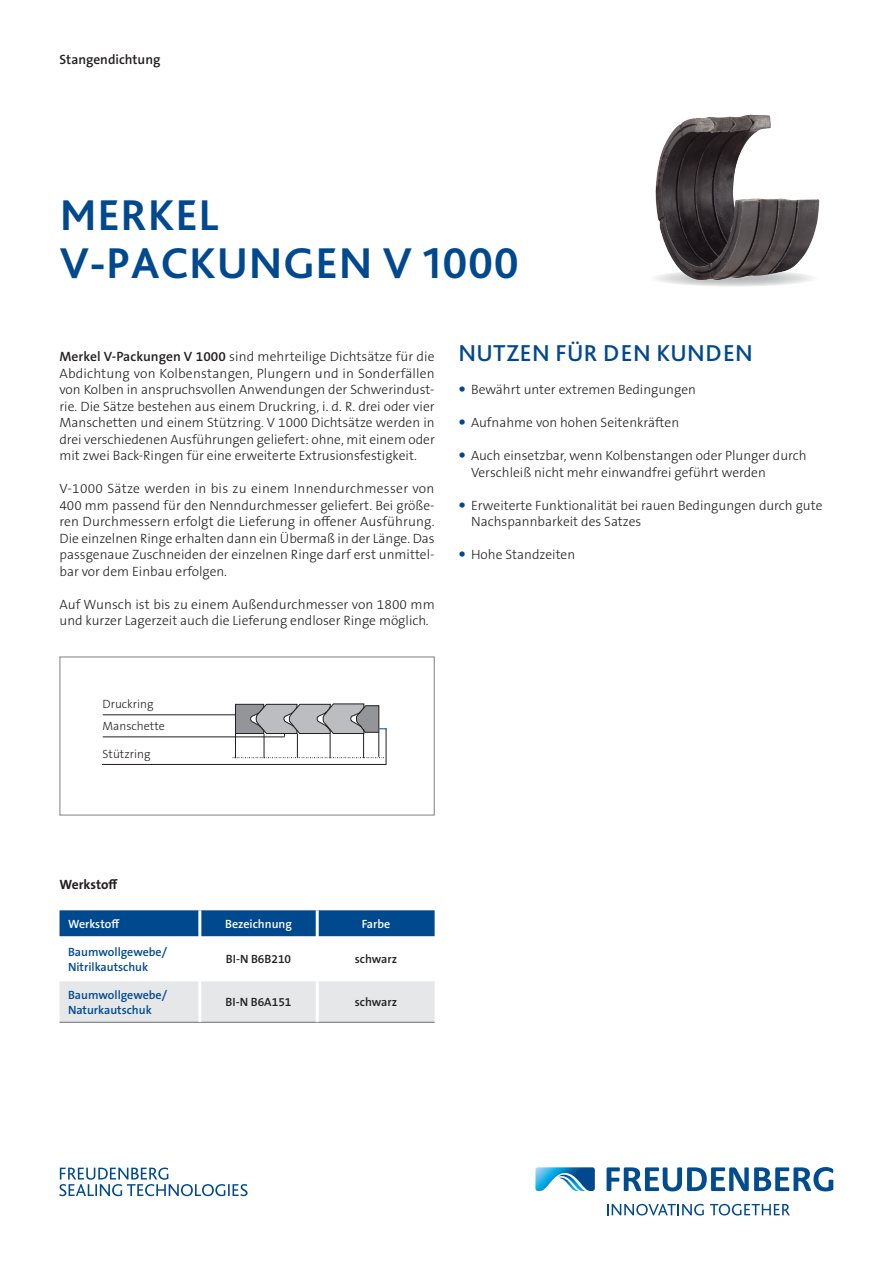
<style>
.page{position:relative;width:893px;height:1263px;background:#fff}
.page>*{position:absolute;margin:0;border:0;box-sizing:border-box;transform-origin:0 0}
.Headline_blue{font:700 45px/48px "Bliss Pro";letter-spacing:.015em;color:#01498e}
.Subhead_Caps_blue{font:500 24px "Bliss Pro";letter-spacing:.015em;color:#01498e}
.Copy_DE{font:300 13.5px/16.5px "The Sans B W3";color:#231f20}
.Chapter{font:600 13.5px "The Sans B W6";color:#231f20}
.Copy_Subhead_DE{font:700 13.5px "The Sans B W7";color:#231f20}
.Table_content_blue_s{font:600 12px "The Sans B W6";color:#01498e}
.Table_Center_semibol{font:600 12px "The Sans B W6";color:#231f20}
.image_DE{font:300 12px "The Sans B W3";color:#231f20}
.Table_head_center_wh{font:600 12px "The Sans B W6";color:#fff}
.Table_head_white_sem{font:600 12px "The Sans B W6";color:#fff}
.s1{font-family:"The Sans B W6";font-weight:600}
</style>
<div class="page">
<svg style="left:607px;top:1167px;width:226px;height:24px"></svg>
<svg style="left:535px;top:1167px;width:60px;height:24px"></svg>
<svg style="left:607px;top:1204px;width:97px;height:11px"></svg>
<svg style="left:710px;top:1204px;width:80px;height:11px"></svg>
<svg style="left:59px;top:1167px;width:189px;height:29px"></svg>
<img style="left:655px;top:114px;width:165px;height:173px">
<hr style="left:103px;top:714px;width:132px;height:1px;background:#231f20">
<hr style="left:103px;top:737px;width:182px;height:1px;background:#231f20">
<hr style="left:102px;top:764px;width:284px;height:1px;background:#231f20">
<hr style="left:386px;top:728px;width:1px;height:36px;background:#231f20">
<svg style="left:232px;top:704px;width:155px;height:54px"></svg>
<div style="left:60px;top:910px;width:375px;height:26px;background:#01498e"></div>
<div style="left:60px;top:981px;width:375px;height:41px;background:#e6e7e9"></div>
<hr style="left:60px;top:1022px;width:140px;height:1px;background:#6c6d70">
<hr style="left:200px;top:1022px;width:117px;height:1px;background:#6c6d70">
<hr style="left:317px;top:1022px;width:118px;height:1px;background:#6c6d70">
<hr style="left:198px;top:910px;width:3px;height:26px;background:#fff">
<hr style="left:198px;top:981px;width:3px;height:41px;background:#fff">
<hr style="left:316px;top:910px;width:3px;height:26px;background:#fff">
<hr style="left:316px;top:981px;width:3px;height:41px;background:#fff">
<p class="Chapter" style="left:60px;top:51px;width:102px">Stangendichtung</p>
<p class="Headline_blue" style="left:60px;top:190px;width:461px">MERKEL<br>V-PACKUNGEN V 1000</p>
<p class="Copy_DE" style="left:60px;top:348px;width:377px;text-align:justify"><span class="s1">Merkel V-Packungen V 1000</span> sind mehrteilige Dichtsätze für die Abdichtung von Kolbenstangen, Plungern und in Sonderfällen von Kolben in anspruchsvollen Anwendungen der Schwerindust&shy;rie. Die Sätze bestehen aus einem Druckring, i. d. R. drei oder vier Manschetten und einem Stützring. V 1000 Dichtsätze werden in drei verschiedenen Ausführungen geliefert: ohne, mit einem oder mit zwei Back-Ringen für eine erweiterte Extrusionsfestigkeit.</p>
<p class="Copy_DE" style="left:60px;top:480px;width:377px;text-align:justify">V-1000 Sätze werden in bis zu einem Innendurchmesser von 400 mm passend für den Nenndurchmesser geliefert. Bei größe&shy;ren Durchmessern erfolgt die Lieferung in offener Ausführung.<br>Die einzelnen Ringe erhalten dann ein Übermaß in der Länge. Das passgenaue Zuschneiden der einzelnen Ringe darf erst unmittel&shy;bar vor dem Einbau erfolgen.</p>
<p class="Copy_DE" style="left:60px;top:596px;width:377px">Auf Wunsch ist bis zu einem Außendurchmesser von 1800 mm und kurzer Lagerzeit auch die Lieferung endloser Ringe möglich.</p>
<p class="Subhead_Caps_blue" style="left:458px;top:338px;width:296px">NUTZEN FÜR DEN KUNDEN</p>
<p class="Copy_DE" style="left:471px;top:381px;width:226px">Bewährt unter extremen Bedingungen</p>
<p class="Copy_DE" style="left:471px;top:414px;width:210px">Aufnahme von hohen Seitenkräften</p>
<p class="Copy_DE" style="left:471px;top:447px;width:337px">Auch einsetzbar, wenn Kolbenstangen oder Plunger durch<br>Verschleiß nicht mehr einwandfrei geführt werden</p>
<p class="Copy_DE" style="left:471px;top:497px;width:353px">Erweiterte Funktionalität bei rauen Bedingungen durch gute<br>Nachspannbarkeit des Satzes</p>
<p class="Copy_DE" style="left:471px;top:546px;width:106px">Hohe Standzeiten</p>
<p class="image_DE" style="left:103px;top:696px;width:53px">Druckring</p>
<p class="image_DE" style="left:103px;top:718px;width:64px">Manschette</p>
<p class="image_DE" style="left:103px;top:746px;width:49px">Stützring</p>
<p class="Copy_Subhead_DE" style="left:60px;top:876px;width:60px">Werkstoff</p>
<p class="Table_head_white_sem" style="left:68px;top:916px;width:53px">Werkstoff</p>
<p class="Table_head_center_wh" style="left:225px;top:916px;width:68px">Bezeichnung</p>
<p class="Table_head_center_wh" style="left:362px;top:916px;width:30px">Farbe</p>
<p class="Table_content_blue_s" style="left:68px;top:944px;width:101px">Baumwollgewebe/</p>
<p class="Table_content_blue_s" style="left:68px;top:959px;width:82px">Nitrilkautschuk</p>
<p class="Table_Center_semibol" style="left:226px;top:951px;width:67px">BI-N B6B210</p>
<p class="Table_Center_semibol" style="left:355px;top:951px;width:44px">schwarz</p>
<p class="Table_content_blue_s" style="left:68px;top:987px;width:101px">Baumwollgewebe/</p>
<p class="Table_content_blue_s" style="left:68px;top:1002px;width:85px">Naturkautschuk</p>
<p class="Table_Center_semibol" style="left:226px;top:994px;width:67px">BI-N B6A151</p>
<p class="Table_Center_semibol" style="left:355px;top:994px;width:44px">schwarz</p>
</div>
